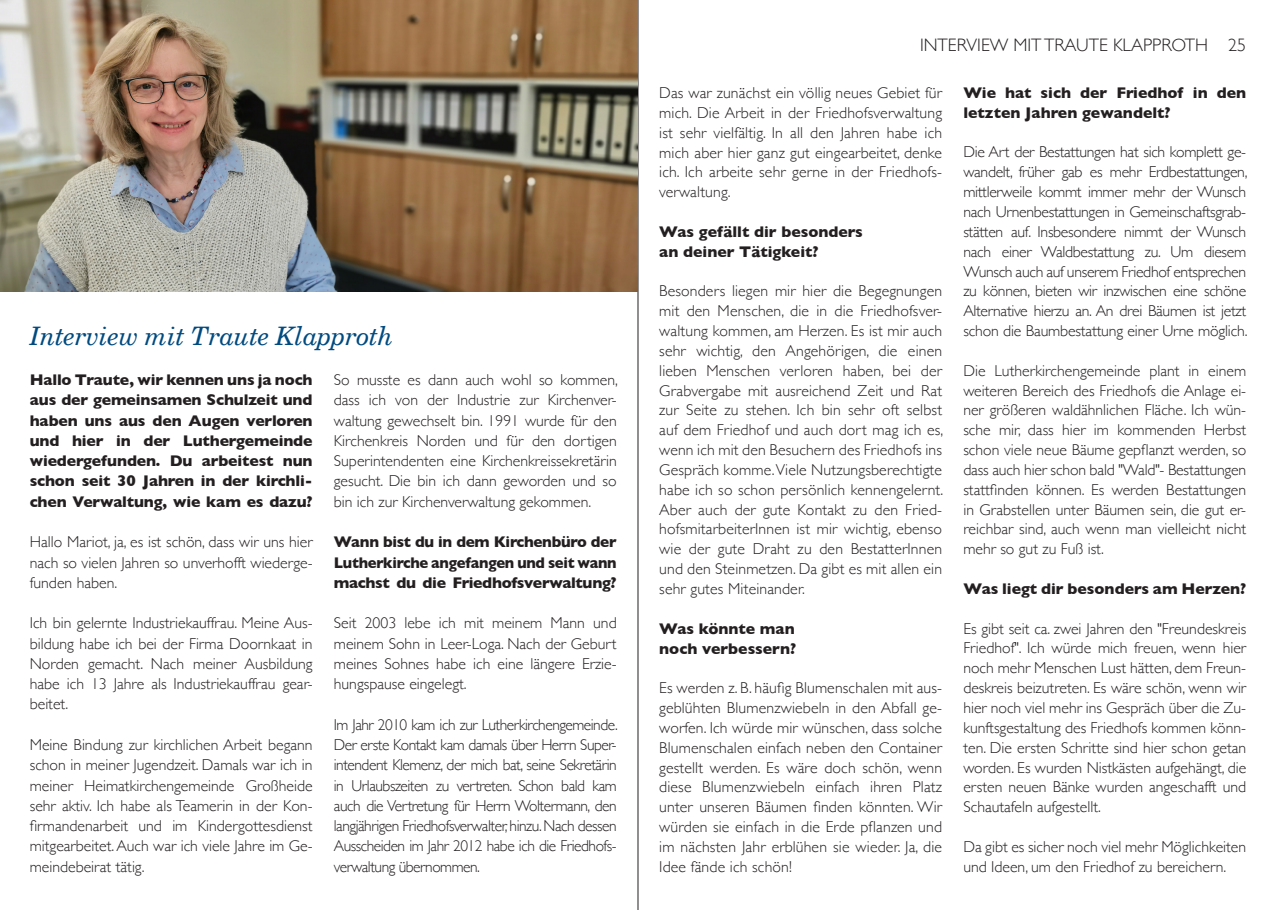
<style>
.page{position:relative;width:1276px;height:910px;background:#fff}
.page>*{position:absolute;margin:0;border:0;box-sizing:border-box;transform-origin:0 0}
.t1{font:25.5px "Century Italic SWFTE";color:#004a7f}
.t2{font:300 18px "Gill Sans";color:#231f20}
.t3{font:300 15.75px/19.8px "Gill Sans";color:#231f20;text-align:justify}
.t4{font:700 15.75px/20.2px "Gill Sans";letter-spacing:-.01em;color:#231f20;text-align:justify}
.t5{font:700 15.75px/20.2px "Gill Sans";letter-spacing:-.01em;color:#231f20;scale:.94 1}
</style>
<div class="page">
<hr style="left:638px;top:0;width:1px;height:910px;background:#231f20">
<img style="left:0;top:0;width:638px;height:291px">
<p class="t1" style="left:30px;top:320px;width:365px">Interview mit Traute Klapproth</p>
<p class="t4" style="left:30px;top:369px;width:284px">Hallo Traute, wir kennen uns ja noch aus der gemeinsamen Schulzeit und haben uns aus den Augen verloren und hier in der Luthergemeinde wiedergefunden. Du arbeitest nun schon seit 30 Jahren in der kirchli&shy;chen Verwaltung, wie kam es dazu?</p>
<p class="t3" style="left:30px;top:531px;width:284px;line-height:20.2px">Hallo Mariot, ja, es ist schön, dass wir uns hier nach so vielen Jahren so unverhofft wiederge&shy;funden haben.</p>
<p class="t3" style="left:30px;top:612px;width:284px;line-height:20.2px">Ich bin gelernte Industriekauffrau. Meine Aus&shy;bildung habe ich bei der Firma Doornkaat in Norden gemacht. Nach meiner Ausbildung habe ich 13 Jahre als Industriekauffrau gear&shy;beitet.</p>
<p class="t3" style="left:30px;top:734px;width:284px;line-height:20.2px">Meine Bindung zur kirchlichen Arbeit begann schon in meiner Jugendzeit. Damals war ich in meiner Heimatkirchengemeinde Großheide sehr aktiv. Ich habe als Teamerin in der Kon&shy;firmandenarbeit und im Kindergottesdienst mitgearbeitet. Auch war ich viele Jahre im Ge&shy;meindebeirat tätig.</p>
<p class="t3" style="left:334px;top:369px;width:285px;line-height:20.2px">So musste es dann auch wohl so kommen, dass ich von der Industrie zur Kirchenver&shy;waltung gewechselt bin. 1991 wurde für den Kirchenkreis Norden und für den dortigen Superintendenten eine Kirchenkreissekretärin gesucht. Die bin ich dann geworden und so bin ich zur Kirchenverwaltung gekommen.</p>
<p class="t4" style="left:334px;top:531px;width:284px">Wann bist du in dem Kirchenbüro der</p>
<p class="t5" style="left:334px;top:552px;width:302px">Lutherkirche angefangen und seit wann machst du die Friedhofsverwaltung?</p>
<p class="t3" style="left:334px;top:612px;width:284px;line-height:20.2px">Seit 2003 lebe ich mit meinem Mann und meinem Sohn in Leer-Loga. Nach der Geburt meines Sohnes habe ich eine längere Erzie&shy;hungspause eingelegt.</p>
<p class="t3" style="left:334px;top:714px;width:285px;line-height:20.2px">Im Jahr 2010 kam ich zur Lutherkirchengemeinde.<br>Der erste Kontakt kam damals über Herrn Super&shy;intendent Klemenz, der mich bat, seine Sekretärin in Urlaubszeiten zu vertreten. Schon bald kam auch die Vertretung für Herrn Woltermann, den langjährigen Friedhofsverwalter, hinzu. Nach dessen Ausscheiden im Jahr 2012 habe ich die Friedhofs&shy;verwaltung übernommen.</p>
<p class="t2" style="left:920px;top:31px;width:328px">INTERVIEW MIT TRAUTE KLAPPROTH 25</p>
<p class="t3" style="left:659px;top:82px;width:284px">Das war zunächst ein völlig neues Gebiet für mich. Die Arbeit in der Friedhofsverwaltung ist sehr vielfältig. In all den Jahren habe ich mich aber hier ganz gut eingearbeitet, denke ich. Ich arbeite sehr gerne in der Friedhofs&shy;verwaltung.</p>
<p class="t4" style="left:659px;top:221px;width:205px">Was gefällt dir besonders</p>
<p class="t4" style="left:659px;top:241px;width:161px">an deiner Tätigkeit?</p>
<p class="t3" style="left:659px;top:281px;width:285px">Besonders liegen mir hier die Begegnungen mit den Menschen, die in die Friedhofsver&shy;waltung kommen, am Herzen. Es ist mir auch sehr wichtig, den Angehörigen, die einen lieben Menschen verloren haben, bei der Grabvergabe mit ausreichend Zeit und Rat zur Seite zu stehen. Ich bin sehr oft selbst auf dem Friedhof und auch dort mag ich es, wenn ich mit den Besuchern des Friedhofs ins Gespräch komme. Viele Nutzungsberechtigte habe ich so schon persönlich kennengelernt.<br>Aber auch der gute Kontakt zu den Fried&shy;hofsmitarbeiterInnen ist mir wichtig, ebenso wie der gute Draht zu den BestatterInnen und den Steinmetzen. Da gibt es mit allen ein sehr gutes Miteinander.</p>
<p class="t4" style="left:659px;top:618px;width:137px">Was könnte man</p>
<p class="t4" style="left:659px;top:638px;width:138px">noch verbessern?</p>
<p class="t3" style="left:659px;top:677px;width:284px">Es werden z. B. häufig Blumenschalen mit aus&shy;geblühten Blumenzwiebeln in den Abfall ge&shy;worfen. Ich würde mir wünschen, dass solche Blumenschalen einfach neben den Container gestellt werden. Es wäre doch schön, wenn diese Blumenzwiebeln einfach ihren Platz unter unseren Bäumen finden könnten. Wir würden sie einfach in die Erde pflanzen und im nächsten Jahr erblühen sie wieder. Ja, die Idee fände ich schön!</p>
<p class="t4" style="left:963px;top:82px;width:284px;line-height:19.8px">Wie hat sich der Friedhof in den letzten Jahren gewandelt?</p>
<p class="t3" style="left:963px;top:142px;width:286px">Die Art der Bestattungen hat sich komplett ge&shy;wandelt, früher gab es mehr Erdbestattungen, mittlerweile kommt immer mehr der Wunsch nach Urnenbestattungen in Gemeinschaftsgrab&shy;stätten auf. Insbesondere nimmt der Wunsch nach einer Waldbestattung zu. Um diesem Wunsch auch auf unserem Friedhof entsprechen zu können, bieten wir inzwischen eine schöne Alternative hierzu an. An drei Bäumen ist jetzt schon die Baumbestattung einer Urne möglich.</p>
<p class="t3" style="left:963px;top:360px;width:284px">Die Lutherkirchengemeinde plant in einem weiteren Bereich des Friedhofs die Anlage ei&shy;ner größeren waldähnlichen Fläche. Ich wün&shy;sche mir, dass hier im kommenden Herbst schon viele neue Bäume gepflanzt werden, so dass auch hier schon bald "Wald"- Bestattungen</p>
<p class="t3" style="left:963px;top:479px;width:284px">stattfinden können. Es werden Bestattungen in Grabstellen unter Bäumen sein, die gut er&shy;reichbar sind, auch wenn man vielleicht nicht mehr so gut zu Fuß ist.</p>
<p class="t4" style="left:963px;top:578px;width:284px">Was liegt dir besonders am Herzen?</p>
<p class="t3" style="left:963px;top:618px;width:284px">Es gibt seit ca. zwei Jahren den "Freundeskreis Friedhof". Ich würde mich freuen, wenn hier noch mehr Menschen Lust hätten, dem Freun&shy;deskreis beizutreten. Es wäre schön, wenn wir hier noch viel mehr ins Gespräch über die Zu&shy;kunftsgestaltung des Friedhofs kommen könn&shy;ten. Die ersten Schritte sind hier schon getan worden. Es wurden Nistkästen aufgehängt, die ersten neuen Bänke wurden angeschafft und Schautafeln aufgestellt.</p>
<p class="t3" style="left:963px;top:836px;width:284px">Da gibt es sicher noch viel mehr Möglichkeiten und Ideen, um den Friedhof zu bereichern.</p>
</div>
